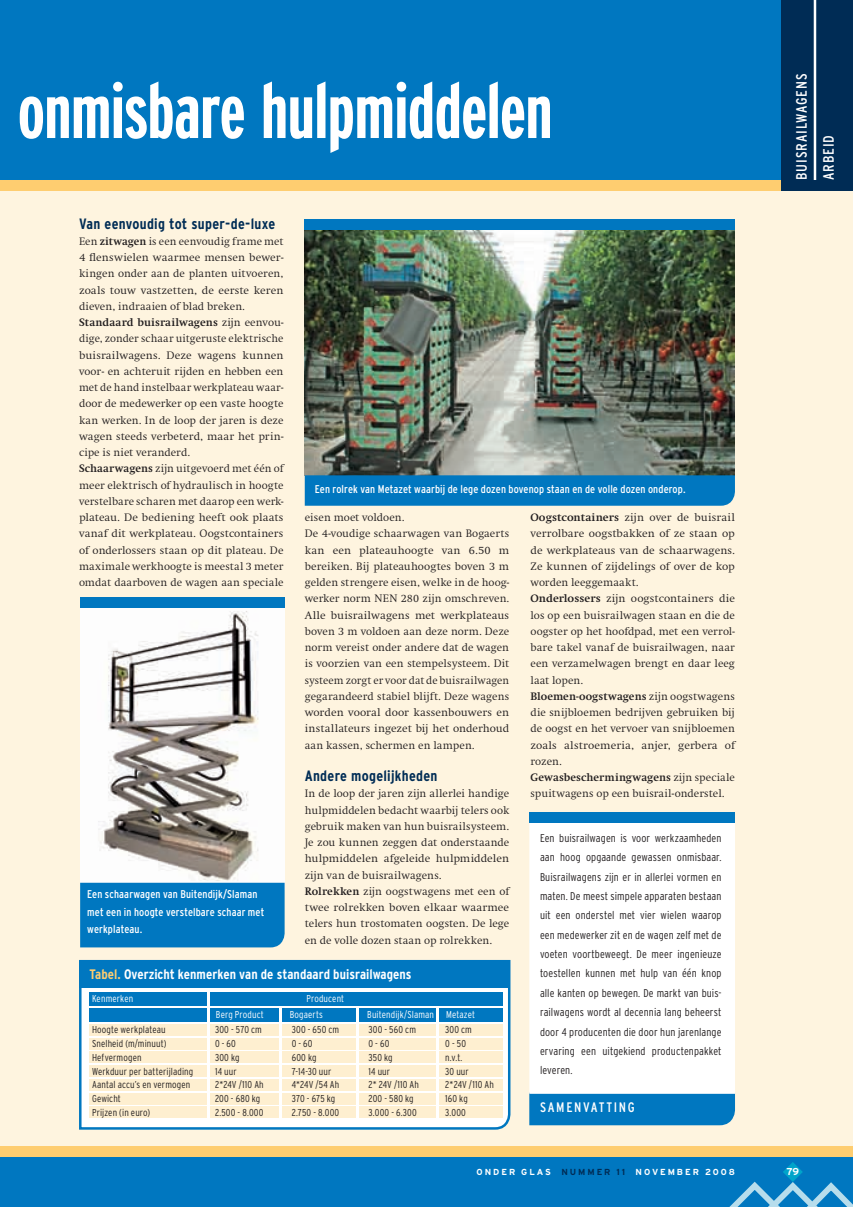
<style>
.page{position:relative;width:853px;height:1207px;background:#fff}
.page>*{position:absolute;margin:0;border:0;box-sizing:border-box;transform-origin:0 0}
.t1{font:700 extra-condensed 77.5px "Interstate";letter-spacing:-.01em;color:#fff}
.t2{font:700 condensed 15px "Interstate";letter-spacing:.02em;color:#002c55}
.t3{font:condensed 15px/27.1px "Interstate";letter-spacing:.06em;color:#fff}
.t4{font:700 condensed 13.75px "Interstate";color:#fff}
.t5{font:condensed 13.75px "Interstate";letter-spacing:.12em;color:#fff}
.t6{font:300 11.25px/16.2px "Swift";letter-spacing:.005em;color:#231f20}
.t7{font:300 condensed 11.25px/19.4px "Interstate";letter-spacing:.01em;color:#231f20;text-align:justify}
.t8{font:condensed 11.25px/17.5px "Interstate";letter-spacing:.01em;color:#fff}
.t9{font:300 condensed 10px/13.8px "Interstate";letter-spacing:.015em;color:#231f20}
.t10{font:300 condensed 10px "Interstate";letter-spacing:.01em;color:#fff}
.t11{font:700 10px "Interstate";color:#fff}
.t12{font:700 8.75px "Interstate";letter-spacing:.22em;color:#fff}
.s1{font-weight:700}
.s2{color:#fecd70}
.s3{color:#002c55}
</style>
<div class="page">
<div style="left:0;top:0;width:852px;height:1207px;background:#fef4df"></div>
<div style="left:0;top:1146px;width:852px;height:61px;background:#0077c0"></div>
<div style="left:0;top:0;width:852px;height:184px;background:#0077c0"></div>
<div style="left:0;top:180px;width:852px;height:11px;background:#fecd70"></div>
<div style="left:0;top:1146px;width:852px;height:10px;background:#fecd70"></div>
<div style="left:781px;top:0;width:71px;height:191px;background:#002c55"></div>
<hr style="left:813px;top:0;width:3px;height:180px;background:#fff">
<img style="left:305px;top:230px;width:429px;height:245px">
<img style="left:80px;top:608px;width:204px;height:275px">
<div style="left:305px;top:219px;width:429px;height:11px;background:#0077c0"></div>
<div style="left:80px;top:597px;width:204px;height:11px;background:#0077c0"></div>
<div style="left:305px;top:475px;width:429px;height:31px;background:#0077c0"></div>
<div style="left:80px;top:883px;width:204px;height:64px;background:#0077c0"></div>
<div style="left:529px;top:1094px;width:206px;height:32px;background:#0077c0"></div>
<div style="left:529px;top:819px;width:206px;height:275px;background:#fff;border:2px solid #fff"></div>
<div style="left:529px;top:812px;width:206px;height:10px;background:#0077c0"></div>
<svg style="left:79px;top:959px;width:432px;height:171px;background:#d5e7f1"></svg>
<div style="left:80px;top:961px;width:430px;height:27px;background:#0077c0"></div>
<div style="left:89px;top:993px;width:413px;height:13px;background:#0077c0"></div>
<div style="left:89px;top:1008px;width:413px;height:14px;background:#0077c0"></div>
<div style="left:89px;top:1024px;width:413px;height:12px;background:#feefd0"></div>
<div style="left:89px;top:1038px;width:413px;height:11px;background:#feefd0"></div>
<div style="left:89px;top:1051px;width:413px;height:12px;background:#feefd0"></div>
<div style="left:89px;top:1065px;width:413px;height:12px;background:#feefd0"></div>
<div style="left:89px;top:1079px;width:413px;height:12px;background:#feefd0"></div>
<div style="left:89px;top:1093px;width:413px;height:11px;background:#feefd0"></div>
<div style="left:89px;top:1106px;width:413px;height:12px;background:#feefd0"></div>
<hr style="left:207px;top:990px;width:3px;height:133px;background:#fff">
<hr style="left:279px;top:1008px;width:3px;height:115px;background:#fff">
<hr style="left:355px;top:1008px;width:3px;height:115px;background:#fff">
<hr style="left:436px;top:1007px;width:3px;height:116px;background:#fff">
<svg style="left:729px;top:1162px;width:124px;height:45px"></svg>
<h1 class="t1" style="left:18px;top:68px;width:536px">onmisbare hulpmiddelen</h1>
<h2 class="t2" style="left:79px;top:215px;width:198px">Van eenvoudig tot super-de-luxe</h2>
<p class="t6" style="left:79px;top:233px;width:206px">Een <span class="s1">zitwagen</span> is een eenvoudig frame met 4 flenswielen waarmee mensen bewer&shy;kingen onder aan de planten uitvoeren, zoals touw vastzetten, de eerste keren dieven, indraaien of blad breken.<br><span class="s1">Standaard buisrailwagens</span> zijn eenvou&shy;dige, zonder schaar uitgeruste elektrische buisrailwagens. Deze wagens kunnen voor- en achteruit rijden en hebben een met de hand instelbaar werkplateau waar&shy;door de medewerker op een vaste hoogte kan werken. In de loop der jaren is deze wagen steeds verbeterd, maar het prin&shy;cipe is niet veranderd.<br><span class="s1">Schaarwagens</span> zijn uitgevoerd met één of meer elektrisch of hydraulisch in hoogte verstelbare scharen met daarop een werk&shy;plateau. De bediening heeft ook plaats vanaf dit werkplateau. Oogstcontainers of onderlossers staan op dit plateau. De maximale werkhoogte is meestal 3 meter omdat daarboven de wagen aan speciale</p>
<p class="t8" style="left:315px;top:480px;width:372px">Een rolrek van Metazet waarbij de lege dozen bovenop staan en de volle dozen onderop.</p>
<p class="t6" style="left:305px;top:509px;width:206px">eisen moet voldoen.<br>De 4-voudige schaarwagen van Bogaerts kan een plateauhoogte van 6.50 m bereiken. Bij plateauhoogtes boven 3 m gelden strengere eisen, welke in de hoog&shy;werker norm NEN 280 zijn omschreven.<br>Alle buisrailwagens met werkplateaus boven 3 m voldoen aan deze norm. Deze norm vereist onder andere dat de wagen is voorzien van een stempelsysteem. Dit systeem zorgt er voor dat de buisrailwagen gegarandeerd stabiel blijft. Deze wagens worden vooral door kassenbouwers en installateurs ingezet bij het onderhoud aan kassen, schermen en lampen.</p>
<h2 class="t2" style="left:305px;top:767px;width:134px">Andere mogelijkheden</h2>
<p class="t6" style="left:305px;top:786px;width:206px">In de loop der jaren zijn allerlei handige hulpmiddelen bedacht waarbij telers ook gebruik maken van hun buisrailsysteem.<br>Je zou kunnen zeggen dat onderstaande hulpmiddelen afgeleide hulpmiddelen zijn van de buisrailwagens.<br><span class="s1">Rolrekken</span> zijn oogstwagens met een of twee rolrekken boven elkaar waarmee telers hun trostomaten oogsten. De lege en de volle dozen staan op rolrekken.</p>
<p class="t6" style="left:530px;top:509px;width:206px"><span class="s1">Oogstcontainers</span> zijn over de buisrail verrolbare oogstbakken of ze staan op de werkplateaus van de schaarwagens.<br>Ze kunnen of zijdelings of over de kop worden leeggemaakt.<br><span class="s1">Onderlossers</span> zijn oogstcontainers die los op een buisrailwagen staan en die de oogster op het hoofdpad, met een verrol&shy;bare takel vanaf de buisrailwagen, naar een verzamelwagen brengt en daar leeg laat lopen.<br><span class="s1">Bloemen-oogstwagens</span> zijn oogstwagens die snijbloemen bedrijven gebruiken bij de oogst en het vervoer van snijbloemen zoals alstroemeria, anjer, gerbera of rozen.<br><span class="s1">Gewasbeschermingwagens</span> zijn speciale spuitwagens op een buisrail-onderstel.</p>
<p class="t7" style="left:540px;top:828px;width:183px">Een buisrailwagen is voor werkzaamheden aan hoog opgaande gewassen onmisbaar.<br>Buisrailwagens zijn er in allerlei vormen en maten. De meest simpele apparaten bestaan uit een onderstel met vier wielen waarop een medewerker zit en de wagen zelf met de voeten voortbeweegt. De meer ingenieuze toestellen kunnen met hulp van één knop alle kanten op bewegen. De markt van buis&shy;railwagens wordt al decennia lang beheerst door 4 producenten die door hun jarenlange ervaring een uitgekiend productenpakket leveren.</p>
<p class="t5" style="left:540px;top:1099px;width:17px">Samen</p>
<p class="t5" style="left:583px;top:1099px;width:39px">vatting</p>
<p class="t8" style="left:87px;top:886px;width:178px">Een schaarwagen van Buitendijk/Slaman met een in hoogte verstelbare schaar met werkplateau.</p>
<p class="t4" style="left:90px;top:966px;width:323px"><span class="s2">Tabel.</span> Overzicht kenmerken van de standaard buisrailwagens</p>
<p class="t10" style="left:92px;top:993px;width:43px">Kenmerken</p>
<p class="t10" style="left:306px;top:993px;width:39px">Producent</p>
<p class="t10" style="left:216px;top:1009px;width:49px">Berg Product</p>
<p class="t10" style="left:290px;top:1009px;width:35px">Bogaerts</p>
<p class="t10" style="left:367px;top:1009px;width:109px">Buitendijk/Slaman Metazet</p>
<p class="t9" style="left:92px;top:1023px;width:103px">Hoogte werkplateau<br>Snelheid (m/minuut)<br>Hefvermogen<br>Werkduur per batterijlading<br>Aantal accu’s en vermogen<br>Gewicht<br>Prijzen (in euro)</p>
<p class="t9" style="left:215px;top:1023px;width:50px">300 - 570 cm<br>0 - 60<br>300 kg<br>14 uur<br>2*24V /110 Ah<br>200 - 680 kg<br>2.500 - 8.000</p>
<p class="t9" style="left:292px;top:1023px;width:49px">300 - 650 cm<br>0 - 60<br>600 kg<br>7-14-30 uur<br>4*24V /54 Ah<br>370 - 675 kg<br>2.750 - 8.000</p>
<p class="t9" style="left:368px;top:1023px;width:52px">300 - 560 cm<br>0 - 60<br>350 kg<br>14 uur<br>2* 24V /110 Ah<br>200 - 580 kg<br>3.000 - 6.300</p>
<p class="t9" style="left:445px;top:1023px;width:50px">300 cm<br>0 - 50<br>n.v.t.<br>30 uur<br>2*24V /110 Ah<br>160 kg<br>3.000</p>
<p class="t12" style="left:476px;top:1167px;width:260px">ONDER GLAS <span class="s3">NUMMER 11</span> NOVEMBER 2008</p>
<h2 class="t3" style="left:787px;top:180px;width:108px;rotate:-90deg">BUISRAILWAGENS<br>ARBEID</h2>
<p class="t11" style="left:786px;top:1166px;width:14px">79</p>
</div>
